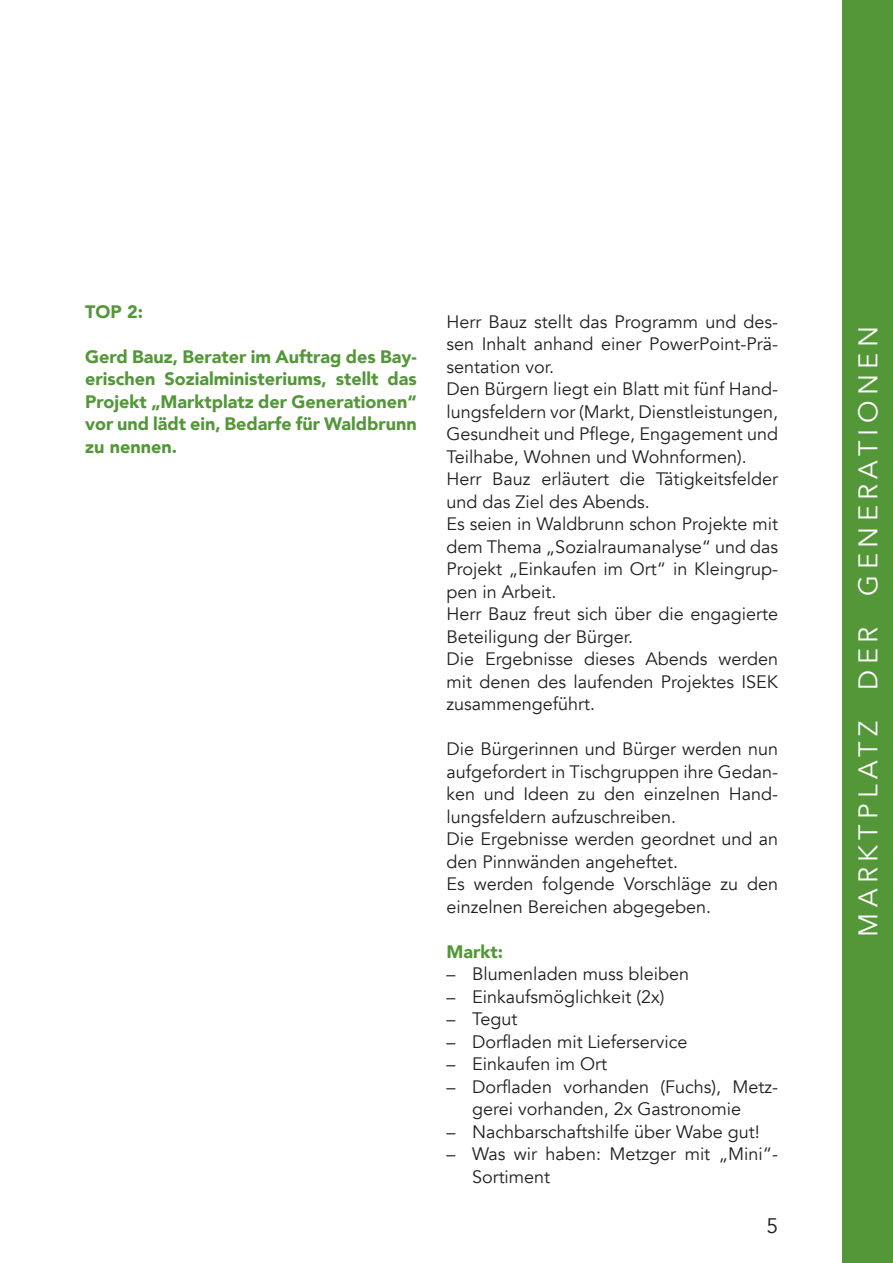
<style>
.page{position:relative;width:893px;height:1263px;background:#fff}
.page>*{position:absolute;margin:0;border:0;box-sizing:border-box;transform-origin:0 0}
.t1{font:27px "Avenir";letter-spacing:.2em;color:#fff}
.t2{font:21px "Avenir";color:#231f20}
.t3{font:18px/22.5px "Avenir";color:#231f20}
.t4{font:900 18px/22.5px "Avenir";color:#539738;text-align:justify}
</style>
<div class="page">
<div style="left:842px;top:0;width:51px;height:1263px;background:#539738"></div>
<p class="t4" style="left:85px;top:300px;width:59px">TOP 2:</p>
<p class="t4" style="left:85px;top:345px;width:333px">Gerd Bauz, Berater im Auftrag des Bay&shy;erischen Sozialministeriums, stellt das Projekt „Marktplatz der Generationen“ vor und lädt ein, Bedarfe für Waldbrunn zu nennen.</p>
<p class="t3" style="left:446px;top:310px;width:333px">Herr Bauz stellt das Programm und des&shy;sen Inhalt anhand einer PowerPoint-Prä&shy;sentation vor.<br>Den Bürgern liegt ein Blatt mit fünf Hand&shy;lungsfeldern vor (Markt, Dienstleistungen, Gesundheit und Pflege, Engagement und Teilhabe, Wohnen und Wohnformen).<br>Herr Bauz erläutert die Tätigkeitsfelder und das Ziel des Abends.<br>Es seien in Waldbrunn schon Projekte mit dem Thema „Sozialraumanalyse“ und das Projekt „Einkaufen im Ort“ in Kleingrup&shy;pen in Arbeit.<br>Herr Bauz freut sich über die engagierte Beteiligung der Bürger.<br>Die Ergebnisse dieses Abends werden mit denen des laufenden Projektes ISEK zusammengeführt.</p>
<p class="t3" style="left:446px;top:738px;width:333px">Die Bürgerinnen und Bürger werden nun aufgefordert in Tischgruppen ihre Gedan&shy;ken und Ideen zu den einzelnen Hand&shy;lungsfeldern aufzuschreiben.<br>Die Ergebnisse werden geordnet und an den Pinnwänden angeheftet.<br>Es werden folgende Vorschläge zu den einzelnen Bereichen abgegeben.</p>
<p class="t4" style="left:446px;top:940px;width:58px">Markt:</p>
<p class="t3" style="left:446px;top:963px;width:244px">– Blumenladen muss bleiben</p>
<p class="t3" style="left:446px;top:985px;width:219px">– Einkaufsmöglichkeit (2x)</p>
<p class="t3" style="left:446px;top:1008px;width:72px">– Tegut</p>
<p class="t3" style="left:446px;top:1030px;width:243px">– Dorfladen mit Lieferservice</p>
<p class="t3" style="left:446px;top:1053px;width:162px">– Einkaufen im Ort</p>
<p class="t3" style="left:472px;top:1075px;width:308px;text-indent:-26px">– Dorfladen vorhanden (Fuchs), Metz&shy;gerei vorhanden, 2x Gastronomie</p>
<p class="t3" style="left:446px;top:1120px;width:315px">– Nachbarschaftshilfe über Wabe gut!</p>
<p class="t3" style="left:472px;top:1143px;width:308px;text-indent:-26px">– Was wir haben: Metzger mit „Mini“-<br>Sortiment</p>
<p class="t2" style="left:766px;top:1213px;width:13px">5</p>
<h1 class="t1" style="left:852px;top:937px;width:612px;rotate:-90deg">MARKTPLATZ DER GENERATIONEN</h1>
</div>
